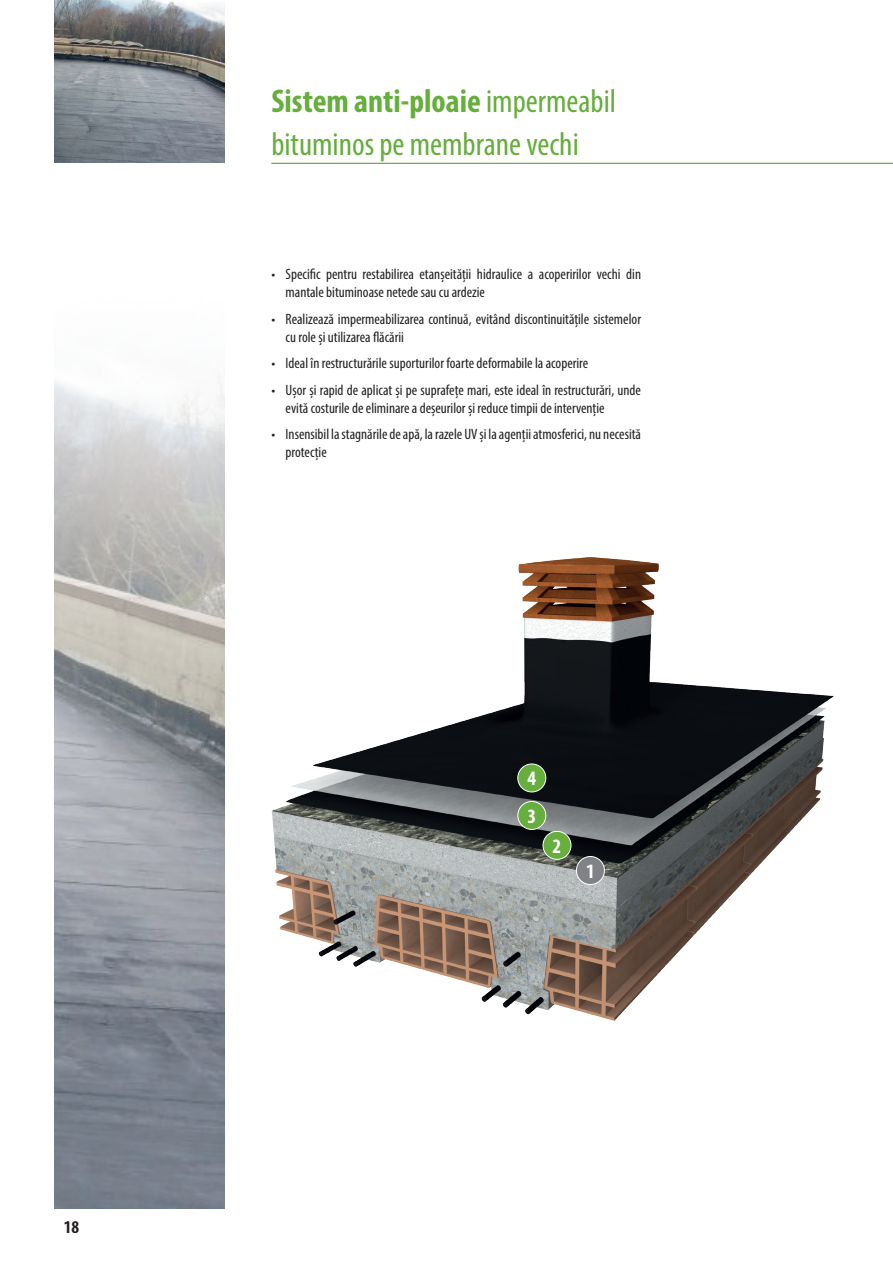
<style>
.page{position:relative;width:893px;height:1263px;background:#fff}
.page>*{position:absolute;margin:0;border:0;box-sizing:border-box;transform-origin:0 0}
.t1{font:condensed 33px/43.5px "Myriad Pro";color:#66ae3d}
.t2{font:700 condensed 20.55px "Myriad Pro";color:#fff}
.t3{font:700 condensed 18px "Myriad Pro";color:#231f20}
.t4{font:condensed 15px/18px "Myriad Pro";color:#231f20}
.s1{font-weight:700}
</style>
<div class="page">
<img style="left:272px;top:557px;width:562px;height:464px">
<hr style="left:271px;top:163px;width:622px;height:1px;background:#66ae3d">
<img style="left:54px;top:376px;width:170px;height:833px">
<img style="left:54px;top:0;width:170px;height:163px">
<div style="left:518px;top:801px;width:28px;height:28px;background:#66ae3d;border-radius:50%"></div>
<div style="left:517px;top:801px;width:29px;height:29px;border:1px solid #fff;border-radius:50%"></div>
<div style="left:518px;top:764px;width:28px;height:28px;background:#66ae3d;border-radius:50%"></div>
<div style="left:517px;top:763px;width:29px;height:29px;border:1px solid #fff;border-radius:50%"></div>
<div style="left:543px;top:831px;width:28px;height:28px;background:#66ae3d;border-radius:50%"></div>
<div style="left:543px;top:831px;width:28px;height:29px;border:1px solid #fff;border-radius:50%"></div>
<div style="left:576px;top:856px;width:28px;height:28px;background:#808285;border-radius:50%"></div>
<div style="left:576px;top:856px;width:29px;height:29px;border:1px solid #fff;border-radius:50%"></div>
<p class="t3" style="left:64px;top:1216px;width:17px">18</p>
<h1 class="t1" style="left:271px;top:79px;width:346px"><span class="s1">Sistem anti-ploaie</span> impermeabil bituminos pe membrane vechi</h1>
<p class="t4" style="left:286px;top:265px;width:357px;text-indent:-14px">• Specific pentru restabilirea etanșeității hidraulice a acoperirilor vechi din mantale bituminoase netede sau cu ardezie</p>
<p class="t4" style="left:286px;top:309px;width:357px;text-indent:-14px">• Realizează impermeabilizarea continuă, evitând discontinuitățile sistemelor cu role și utilizarea flăcării</p>
<p class="t4" style="left:271px;top:354px;width:318px">• Ideal în restructurările suporturilor foarte deformabile la acoperire</p>
<p class="t4" style="left:286px;top:380px;width:357px;text-indent:-14px">• Ușor și rapid de aplicat și pe suprafețe mari, este ideal în restructurări, unde evită costurile de eliminare a deșeurilor și reduce timpii de intervenție</p>
<p class="t4" style="left:286px;top:425px;width:357px;text-indent:-14px">• Insensibil la stagnările de apă, la razele UV și la agenții atmosferici, nu necesită protecție</p>
<h2 class="t2" style="left:527px;top:766px;width:10px">4</h2>
<h2 class="t2" style="left:527px;top:803px;width:10px">3</h2>
<h2 class="t2" style="left:553px;top:833px;width:10px">2</h2>
<h2 class="t2" style="left:586px;top:858px;width:10px">1</h2>
</div>
